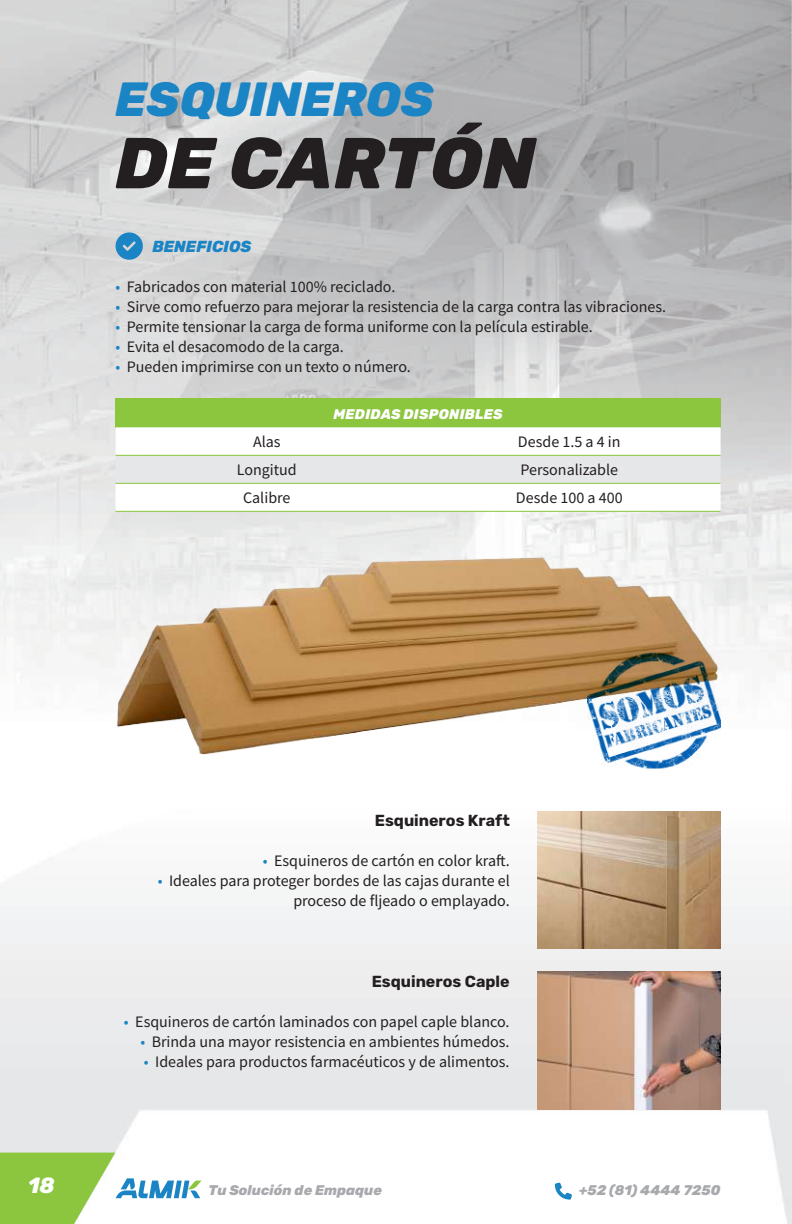
<style>
.page{position:relative;width:792px;height:1224px;background:#fff}
.page>*{position:absolute;margin:0;border:0;box-sizing:border-box;transform-origin:0 0}
.t1{font:italic 800 72px "Rubik";color:#231f20}
.t2{font:italic 800 48px "Rubik";color:#1b84c4}
.t3{font:italic 800 22px "Rubik";color:#fff}
.t4{font:16px/20px "Source Sans Pro";color:#231f20;text-align:right}
.t5{font:700 16px "Rubik";color:#231f20}
.t6{font:italic 800 16px "Rubik";color:#1b84c4}
.t7{font:italic 800 14px "Rubik";color:#a8a9ad}
.t8{font:italic 800 14px "Rubik";letter-spacing:.02em;color:#fff}
.s1{color:#1b84c4}
</style>
<div class="page">
<img style="left:0;top:0;width:792px;height:1224px">
<svg style="left:0;top:1153px;width:202px;height:71px"></svg>
<svg style="left:555px;top:1182px;width:17px;height:18px"></svg>
<div style="left:116px;top:398px;width:605px;height:29px;background:#8bc63e"></div>
<svg style="left:116px;top:427px;width:605px;height:84px"></svg>
<div style="left:116px;top:456px;width:605px;height:27px;background:#e6e7e9"></div>
<hr style="left:116px;top:511px;width:302px;height:1px;background:#8bc63e">
<hr style="left:418px;top:511px;width:303px;height:1px;background:#8bc63e">
<hr style="left:116px;top:455px;width:302px;height:1px;background:#8bc63e">
<hr style="left:418px;top:455px;width:303px;height:1px;background:#8bc63e">
<hr style="left:116px;top:483px;width:302px;height:1px;background:#8bc63e">
<hr style="left:418px;top:483px;width:303px;height:1px;background:#8bc63e">
<svg style="left:116px;top:232px;width:27px;height:28px"></svg>
<img style="left:537px;top:811px;width:184px;height:138px">
<img style="left:537px;top:972px;width:184px;height:137px">
<img style="left:116px;top:556px;width:605px;height:203px">
<img style="left:588px;top:644px;width:133px;height:137px">
<h2 class="t2" style="left:116px;top:71px;width:320px">ESQUINEROS</h2>
<h1 class="t1" style="left:116px;top:121px;width:421px">DE CARTÓN</h1>
<p class="t6" style="left:152px;top:237px;width:101px">BENEFICIOS</p>
<p class="t4" style="left:116px;top:276px;width:281px"><span class="s1">•</span> Fabricados con material 100% reciclado.</p>
<p class="t4" style="left:116px;top:296px;width:552px"><span class="s1">•</span> Sirve como refuerzo para mejorar la resistencia de la carga contra las vibraciones.</p>
<p class="t4" style="left:116px;top:316px;width:479px"><span class="s1">•</span> Permite tensionar la carga de forma uniforme con la película estirable.</p>
<p class="t4" style="left:116px;top:336px;width:230px"><span class="s1">•</span> Evita el desacomodo de la carga.</p>
<p class="t4" style="left:116px;top:356px;width:297px"><span class="s1">•</span> Pueden imprimirse con un texto o número.</p>
<p class="t8" style="left:333px;top:406px;width:171px">MEDIDAS DISPONIBLES</p>
<p class="t4" style="left:253px;top:432px;width:29px">Alas</p>
<p class="t4" style="left:518px;top:432px;width:104px">Desde 1.5 a 4 in</p>
<p class="t4" style="left:237px;top:460px;width:61px">Longitud</p>
<p class="t4" style="left:520px;top:460px;width:99px">Personalizable</p>
<p class="t4" style="left:243px;top:488px;width:49px">Calibre</p>
<p class="t4" style="left:516px;top:488px;width:108px">Desde 100 a 400</p>
<h3 class="t3" style="left:28px;top:1173px;width:28px">18</h3>
<p class="t5" style="left:375px;top:811px;width:136px">Esquineros Kraft</p>
<p class="t4" style="left:263px;top:851px;width:248px"><span class="s1">•</span> Esquineros de cartón en color kraft.</p>
<p class="t4" style="left:158px;top:871px;width:354px"><span class="s1">•</span> Ideales para proteger bordes de las cajas durante el proceso de fljeado o emplayado.</p>
<p class="t5" style="left:372px;top:972px;width:139px">Esquineros Caple</p>
<p class="t4" style="left:124px;top:1011px;width:387px"><span class="s1">•</span> Esquineros de cartón laminados con papel caple blanco.</p>
<p class="t4" style="left:140px;top:1031px;width:371px"><span class="s1">•</span> Brinda una mayor resistencia en ambientes húmedos.</p>
<p class="t4" style="left:144px;top:1051px;width:367px"><span class="s1">•</span> Ideales para productos farmacéuticos y de alimentos.</p>
<p class="t7" style="left:209px;top:1182px;width:175px">Tu Solución de Empaque</p>
<p class="t7" style="left:579px;top:1182px;width:143px">+52 (81) 4444 7250</p>
</div>
